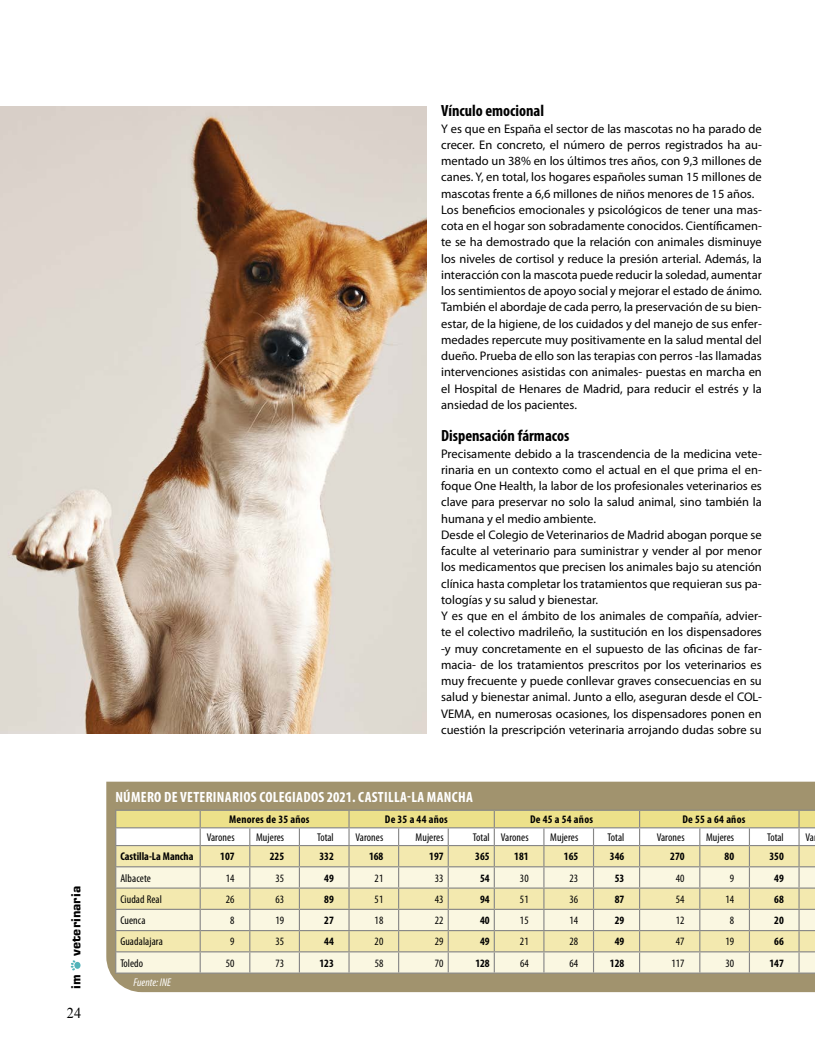
<style>
.page{position:relative;width:815px;height:1063px;background:#fff}
.page>*{position:absolute;margin:0;border:0;box-sizing:border-box;transform-origin:0 0}
.t1{font:700 condensed 16.25px "Myriad Pro";color:#000}
.t2{font:15px "Times New Roman";color:#000;scale:.95 1}
.t3{font:700 condensed 14.88px "Myriad Pro";letter-spacing:.02em;color:#fff}
.t4{font:12.5px/16.2px "Myriad Pro";color:#000}
.t5{font:700 12.5px "Square 721 BT";color:#000}
.t6{font:condensed 11.25px "Myriad Pro";letter-spacing:.01em;color:#000}
.t7{font:700 condensed 11.25px "Myriad Pro";color:#000}
.t8{font:700 condensed 11.25px "Myriad Pro";letter-spacing:.02em;color:#000}
.t9{font:italic condensed 11.25px "Myriad Pro";color:#fff}
</style>
<div class="page">
<div style="left:74px;top:962px;width:7px;height:7px;background:#51b3b9;border-radius:50%"></div>
<svg style="left:71px;top:960px;width:5px;height:11px"></svg>
<div style="left:106px;top:782px;width:709px;height:210px;background:#a1936e"></div>
<svg style="left:115px;top:810px;width:700px;height:164px;background:#e9e4bf"></svg>
<img style="left:0;top:106px;width:427px;height:628px">
<p class="t5" style="left:68px;top:956px;width:71px;rotate:-90deg">veterinaria</p>
<p class="t5" style="left:68px;top:989px;width:16px;rotate:-90deg">im</p>
<p class="t2" style="left:67px;top:1003px;width:16px">24</p>
<h1 class="t1" style="left:441px;top:101px;width:104px">Vínculo emocional</h1>
<p class="t4" style="left:441px;top:120px;width:322px">Y es que en España el sector de las mascotas no ha parado de crecer. En concreto, el número de perros registrados ha au&shy;mentado un 38% en los últimos tres años, con 9,3 millones de canes. Y, en total, los hogares españoles suman 15 millones de mascotas frente a 6,6 millones de niños menores de 15 años.<br>Los beneficios emocionales y psicológicos de tener una mas&shy;cota en el hogar son sobradamente conocidos. Científicamen&shy;te se ha demostrado que la relación con animales disminuye los niveles de cortisol y reduce la presión arterial. Además, la interacción con la mascota puede reducir la soledad, aumentar los sentimientos de apoyo social y mejorar el estado de ánimo.<br>También el abordaje de cada perro, la preservación de su bien&shy;estar, de la higiene, de los cuidados y del manejo de sus enfer&shy;medades repercute muy positivamente en la salud mental del dueño. Prueba de ello son las terapias con perros -las llamadas intervenciones asistidas con animales- puestas en marcha en el Hospital de Henares de Madrid, para reducir el estrés y la ansiedad de los pacientes.</p>
<h1 class="t1" style="left:441px;top:426px;width:130px">Dispensación fármacos</h1>
<p class="t4" style="left:441px;top:445px;width:322px">Precisamente debido a la trascendencia de la medicina vete&shy;rinaria en un contexto como el actual en el que prima el en&shy;foque One Health, la labor de los profesionales veterinarios es clave para preservar no solo la salud animal, sino también la humana y el medio ambiente.<br>Desde el Colegio de Veterinarios de Madrid abogan porque se faculte al veterinario para suministrar y vender al por menor los medicamentos que precisen los animales bajo su atención clínica hasta completar los tratamientos que requieran sus pa&shy;tologías y su salud y bienestar.<br>Y es que en el ámbito de los animales de compañía, advier&shy;te el colectivo madrileño, la sustitución en los dispensadores -y muy concretamente en el supuesto de las oficinas de far&shy;macia- de los tratamientos prescritos por los veterinarios es muy frecuente y puede conllevar graves consecuencias en su salud y bienestar animal. Junto a ello, aseguran desde el COL-VEMA, en numerosas ocasiones, los dispensadores ponen en cuestión la prescripción veterinaria arrojando dudas sobre su</p>
<p class="t3" style="left:115px;top:788px;width:359px">NÚMERO DE VETERINARIOS COLEGIADOS 2021. CASTILLA-LA MANCHA</p>
<p class="t8" style="left:229px;top:812px;width:82px">Menores de 35 años</p>
<p class="t8" style="left:385px;top:812px;width:64px">De 35 a 44 años</p>
<p class="t8" style="left:530px;top:812px;width:64px">De 45 a 54 años</p>
<p class="t8" style="left:683px;top:812px;width:64px">De 55 a 64 años</p>
<p class="t6" style="left:207px;top:830px;width:29px">Varones</p>
<p class="t6" style="left:256px;top:830px;width:30px">Mujeres</p>
<p class="t6" style="left:317px;top:830px;width:18px">Total</p>
<p class="t6" style="left:355px;top:830px;width:29px">Varones</p>
<p class="t6" style="left:416px;top:830px;width:30px">Mujeres</p>
<p class="t6" style="left:473px;top:830px;width:57px">Total Varones</p>
<p class="t6" style="left:550px;top:830px;width:30px">Mujeres</p>
<p class="t6" style="left:608px;top:830px;width:18px">Total</p>
<p class="t6" style="left:657px;top:830px;width:29px">Varones</p>
<p class="t6" style="left:706px;top:830px;width:30px">Mujeres</p>
<p class="t6" style="left:767px;top:830px;width:18px">Total</p>
<p class="t6" style="left:806px;top:830px;width:10px">Va</p>
<p class="t7" style="left:120px;top:850px;width:75px">Castilla-La Mancha</p>
<p class="t7" style="left:220px;top:850px;width:16px">107</p>
<p class="t7" style="left:270px;top:850px;width:16px">225</p>
<p class="t7" style="left:319px;top:850px;width:16px">332</p>
<p class="t7" style="left:369px;top:850px;width:16px">168</p>
<p class="t7" style="left:429px;top:850px;width:16px">197</p>
<p class="t7" style="left:475px;top:850px;width:16px">365</p>
<p class="t7" style="left:514px;top:850px;width:16px">181</p>
<p class="t7" style="left:564px;top:850px;width:16px">165</p>
<p class="t7" style="left:610px;top:850px;width:16px">346</p>
<p class="t7" style="left:670px;top:850px;width:16px">270</p>
<p class="t7" style="left:725px;top:850px;width:11px">80</p>
<p class="t7" style="left:769px;top:850px;width:16px">350</p>
<p class="t6" style="left:120px;top:871px;width:32px">Albacete</p>
<p class="t6" style="left:226px;top:871px;width:10px">14</p>
<p class="t6" style="left:275px;top:871px;width:10px">35</p>
<p class="t7" style="left:324px;top:871px;width:11px">49</p>
<p class="t6" style="left:375px;top:871px;width:10px">21</p>
<p class="t6" style="left:435px;top:871px;width:10px">33</p>
<p class="t7" style="left:480px;top:871px;width:11px">54</p>
<p class="t6" style="left:520px;top:871px;width:10px">30</p>
<p class="t6" style="left:569px;top:871px;width:10px">23</p>
<p class="t7" style="left:615px;top:871px;width:11px">53</p>
<p class="t6" style="left:676px;top:871px;width:10px">40</p>
<p class="t6" style="left:730px;top:871px;width:6px">9</p>
<p class="t7" style="left:774px;top:871px;width:11px">49</p>
<p class="t6" style="left:120px;top:892px;width:43px">Ciudad Real</p>
<p class="t6" style="left:226px;top:892px;width:10px">26</p>
<p class="t6" style="left:275px;top:892px;width:10px">63</p>
<p class="t7" style="left:324px;top:892px;width:11px">89</p>
<p class="t6" style="left:375px;top:892px;width:10px">51</p>
<p class="t6" style="left:435px;top:892px;width:10px">43</p>
<p class="t7" style="left:480px;top:892px;width:11px">94</p>
<p class="t6" style="left:520px;top:892px;width:10px">51</p>
<p class="t6" style="left:569px;top:892px;width:10px">36</p>
<p class="t7" style="left:615px;top:892px;width:11px">87</p>
<p class="t6" style="left:676px;top:892px;width:10px">54</p>
<p class="t6" style="left:725px;top:892px;width:10px">14</p>
<p class="t7" style="left:774px;top:892px;width:11px">68</p>
<p class="t6" style="left:120px;top:914px;width:27px">Cuenca</p>
<p class="t6" style="left:230px;top:914px;width:6px">8</p>
<p class="t6" style="left:275px;top:914px;width:10px">19</p>
<p class="t7" style="left:324px;top:913px;width:11px">27</p>
<p class="t6" style="left:375px;top:914px;width:10px">18</p>
<p class="t6" style="left:435px;top:914px;width:10px">22</p>
<p class="t7" style="left:480px;top:913px;width:11px">40</p>
<p class="t6" style="left:520px;top:914px;width:10px">15</p>
<p class="t6" style="left:569px;top:914px;width:10px">14</p>
<p class="t7" style="left:615px;top:913px;width:11px">29</p>
<p class="t6" style="left:676px;top:914px;width:10px">12</p>
<p class="t6" style="left:730px;top:914px;width:6px">8</p>
<p class="t7" style="left:774px;top:913px;width:11px">20</p>
<p class="t6" style="left:120px;top:935px;width:44px">Guadalajara</p>
<p class="t6" style="left:230px;top:935px;width:6px">9</p>
<p class="t6" style="left:275px;top:935px;width:10px">35</p>
<p class="t7" style="left:324px;top:935px;width:11px">44</p>
<p class="t6" style="left:375px;top:935px;width:10px">20</p>
<p class="t6" style="left:435px;top:935px;width:10px">29</p>
<p class="t7" style="left:480px;top:935px;width:11px">49</p>
<p class="t6" style="left:520px;top:935px;width:10px">21</p>
<p class="t6" style="left:569px;top:935px;width:10px">28</p>
<p class="t7" style="left:615px;top:935px;width:11px">49</p>
<p class="t6" style="left:676px;top:935px;width:10px">47</p>
<p class="t6" style="left:725px;top:935px;width:10px">19</p>
<p class="t7" style="left:774px;top:935px;width:11px">66</p>
<p class="t6" style="left:120px;top:956px;width:24px">Toledo</p>
<p class="t6" style="left:226px;top:956px;width:10px">50</p>
<p class="t6" style="left:276px;top:956px;width:10px">73</p>
<p class="t7" style="left:319px;top:956px;width:16px">123</p>
<p class="t6" style="left:375px;top:956px;width:10px">58</p>
<p class="t6" style="left:435px;top:956px;width:10px">70</p>
<p class="t7" style="left:475px;top:956px;width:16px">128</p>
<p class="t6" style="left:520px;top:956px;width:10px">64</p>
<p class="t6" style="left:570px;top:956px;width:10px">64</p>
<p class="t7" style="left:610px;top:956px;width:16px">128</p>
<p class="t6" style="left:672px;top:956px;width:14px">117</p>
<p class="t6" style="left:726px;top:956px;width:10px">30</p>
<p class="t7" style="left:769px;top:956px;width:16px">147</p>
<p class="t9" style="left:134px;top:976px;width:39px">Fuente: INE</p>
</div>
